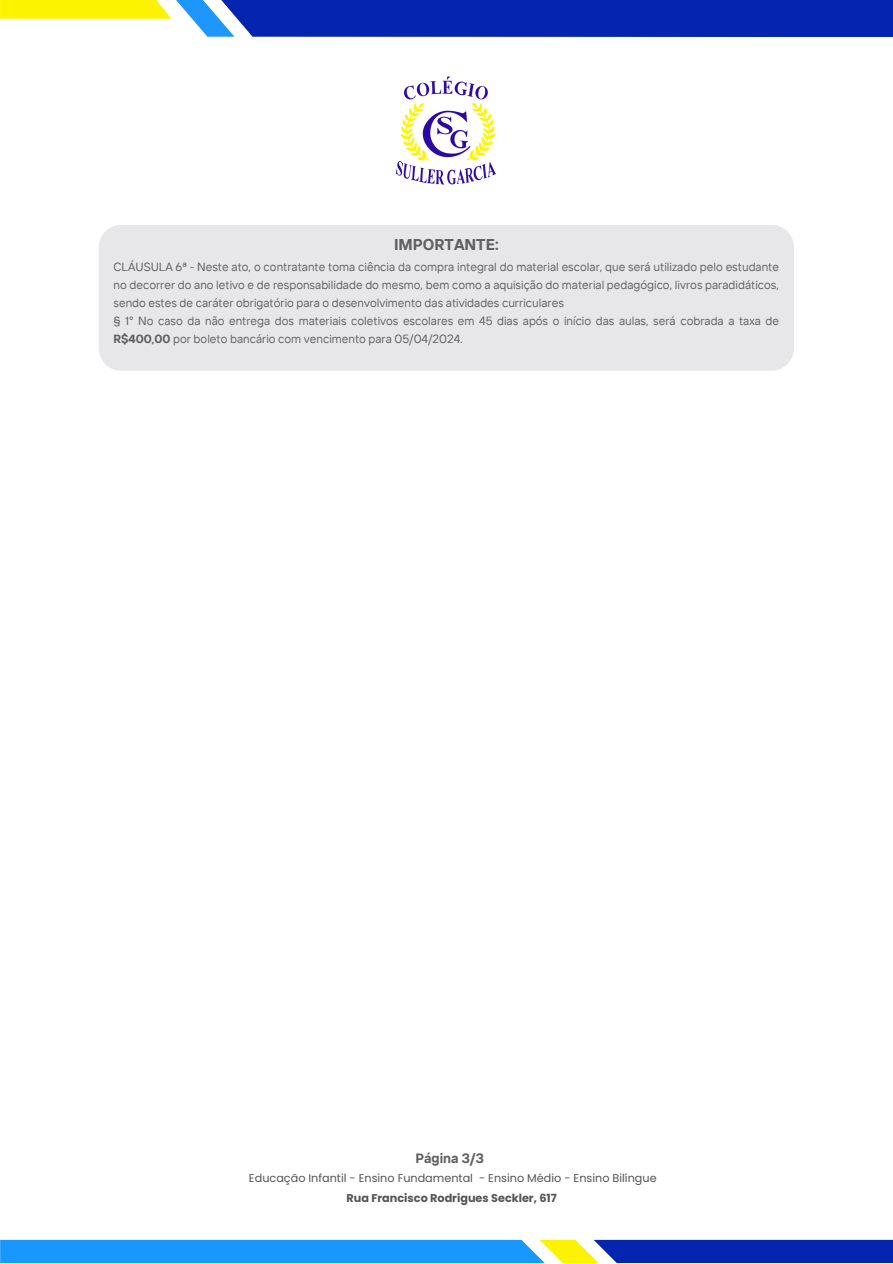
<style>
.page{position:relative;width:893px;height:1264px;background:#fff}
.page>*{position:absolute;margin:0;border:0;box-sizing:border-box;transform-origin:0 0}
.t1{font:700 15.6px "TT Interphases";color:#606060}
.t2{font:700 13.5px "TT Interphases";color:#606060}
.t3{font:11.85px/18.1px "TT Interphases";color:#606060;text-align:justify}
.t4{font:11.25px "Poppins";color:#545454}
.t5{font:700 11.25px "Poppins";color:#545454}
.s1{font-weight:700}
</style>
<div class="page">
<img style="left:395px;top:76px;width:101px;height:109px">
<svg style="left:0;top:0;width:892px;height:37px;background:#415aac"></svg>
<svg style="left:0;top:1239px;width:892px;height:23px;background:#2c7edc"></svg>
<div style="left:99px;top:225px;width:694px;height:146px;background:#e7e7ea"></div>
<p class="t1" style="left:394px;top:234px;width:106px">IMPORTANTE:</p>
<p class="t3" style="left:113px;top:257px;width:667px">CLÁUSULA 6ª - Neste ato, o contratante toma ciência da compra integral do material escolar, que será utilizado pelo estudante no decorrer do ano letivo e de responsabilidade do mesmo, bem como a aquisição do material pedagógico, livros paradidáticos, sendo estes de caráter obrigatório para o desenvolvimento das atividades curriculares</p>
<p class="t3" style="left:113px;top:311px;width:667px">§ 1° No caso da não entrega dos materiais coletivos escolares em 45 dias após o início das aulas, será cobrada a taxa de<br><span class="s1">R$400,00</span> por boleto bancário com vencimento para 05/04/2024.</p>
<p class="t2" style="left:415px;top:1149px;width:70px">Página 3/3</p>
<p class="t4" style="left:249px;top:1170px;width:409px">Educação Infantil - Ensino Fundamental - Ensino Médio - Ensino Bilíngue</p>
<p class="t5" style="left:346px;top:1190px;width:212px">Rua Francisco Rodrigues Seckler, 617</p>
</div>
